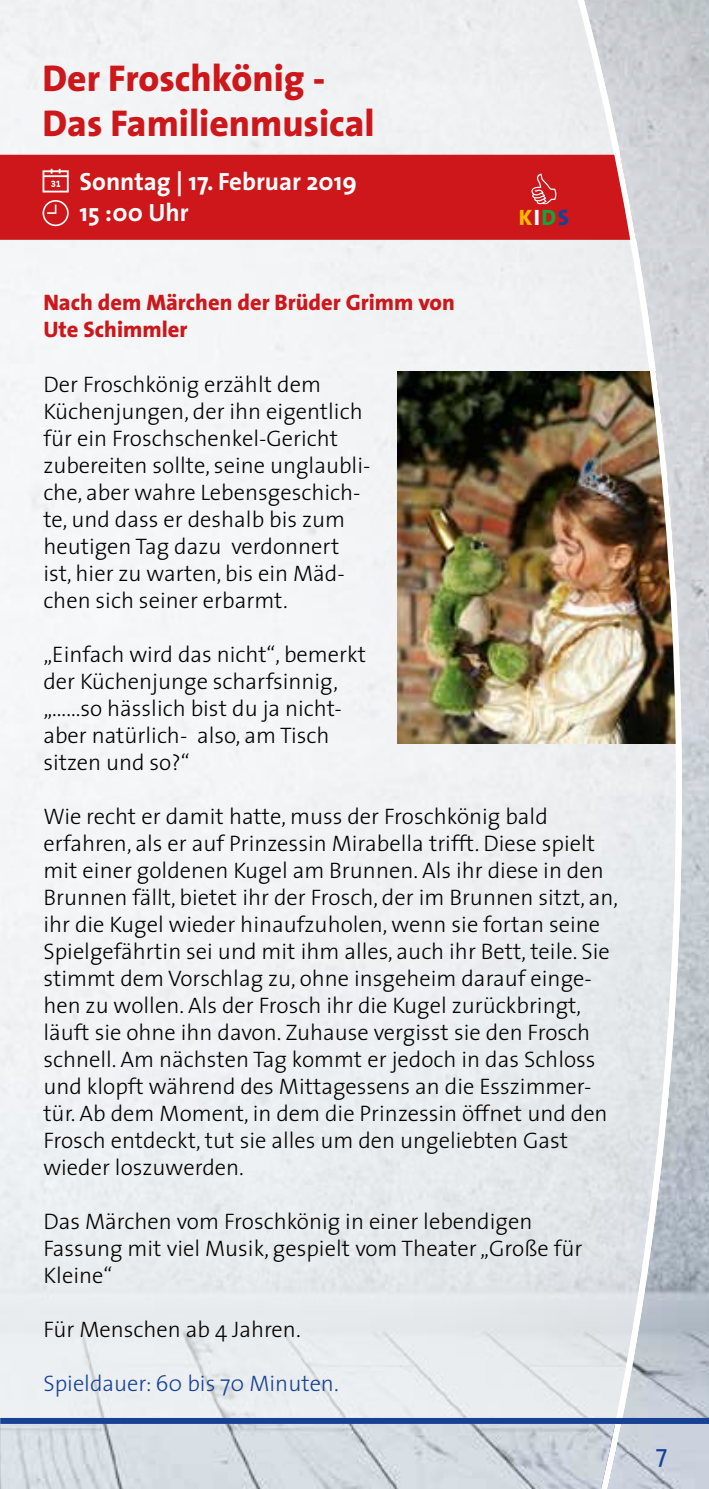
<style>
.page{position:relative;width:709px;height:1489px;background:#fff}
.page>*{position:absolute;margin:0;border:0;box-sizing:border-box;transform-origin:0 0}
.t1{font:800 37.5px/45px "The Sans";color:#cd171a}
.t2{font:700 25px/31.2px "The Sans";color:#fff}
.t3{font:25px "The Sans";color:#164194}
.t4{font:300 22.5px/27px "The Sans";color:#000}
.t5{font:800 22.5px/27px "The Sans";color:#cd171a}
.t6{font:300 22.5px "The Sans";color:#164194}
.t7{font:800 22.25px "The Sans";color:#fbba00}
.s1{color:#fff}
.s2{color:#13a538}
.s3{color:#164194}
</style>
<div class="page">
<img style="left:0;top:0;width:486px;height:1417px">
<div style="left:0;top:155px;width:486px;height:85px;background:#cd171a"></div>
<svg style="left:43px;top:169px;width:26px;height:23px"></svg>
<svg style="left:43px;top:200px;width:26px;height:26px"></svg>
<img style="left:397px;top:371px;width:89px;height:372px">
<img style="left:685px;top:0;width:24px;height:1417px">
<img style="left:486px;top:0;width:199px;height:1417px">
<svg style="left:0;top:1417px;width:709px;height:71px;background:#c0cad8"></svg>
<h1 class="t1" style="left:43px;top:55px;width:334px">Der Froschkönig -<br>Das Familienmusical</h1>
<p class="t2" style="left:80px;top:165px;width:279px">Sonntag | 17. Februar 2019<br>15 :00 Uhr</p>
<p class="t7" style="left:519px;top:198px;width:52px">K<span class="s1">I</span><span class="s2">D</span><span class="s3">S</span></p>
<p class="t5" style="left:43px;top:289px;width:413px">Nach dem Märchen der Brüder Grimm von<br>Ute Schimmler</p>
<p class="t4" style="left:43px;top:369px;width:328px">Der Froschkönig erzählt dem<br>Küchenjungen, der ihn eigentlich für ein Froschschenkel-Gericht zubereiten sollte, seine unglaubli&shy;che, aber wahre Lebensgeschich&shy;te, und dass er deshalb bis zum heutigen Tag dazu verdonnert ist, hier zu warten, bis ein Mäd&shy;chen sich seiner erbarmt.</p>
<p class="t4" style="left:43px;top:639px;width:324px">„Einfach wird das nicht“, bemerkt der Küchenjunge scharfsinnig, „......so hässlich bist du ja nicht&shy;aber natürlich- also, am Tisch sitzen und so?“</p>
<p class="t4" style="left:43px;top:801px;width:576px">Wie recht er damit hatte, muss der Froschkönig bald erfahren, als er auf Prinzessin Mirabella trifft. Diese spielt mit einer goldenen Kugel am Brunnen. Als ihr diese in den Brunnen fällt, bietet ihr der Frosch, der im Brunnen sitzt, an, ihr die Kugel wieder hinaufzuholen, wenn sie fortan seine Spielgefährtin sei und mit ihm alles, auch ihr Bett, teile. Sie stimmt dem Vorschlag zu, ohne insgeheim darauf einge&shy;hen zu wollen. Als der Frosch ihr die Kugel zurückbringt, läuft sie ohne ihn davon. Zuhause vergisst sie den Frosch schnell. Am nächsten Tag kommt er jedoch in das Schloss und klopft während des Mittagessens an die Esszimmer&shy;tür. Ab dem Moment, in dem die Prinzessin öffnet und den Frosch entdeckt, tut sie alles um den ungeliebten Gast wieder loszuwerden.</p>
<p class="t4" style="left:43px;top:1206px;width:540px">Das Märchen vom Froschkönig in einer lebendigen<br>Fassung mit viel Musik, gespielt vom Theater „Große für<br>Kleine“</p>
<p class="t4" style="left:43px;top:1314px;width:259px">Für Menschen ab 4 Jahren.</p>
<p class="t6" style="left:43px;top:1364px;width:297px">Spieldauer: 60 bis 70 Minuten.</p>
<p class="t3" style="left:656px;top:1432px;width:13px">7</p>
</div>
